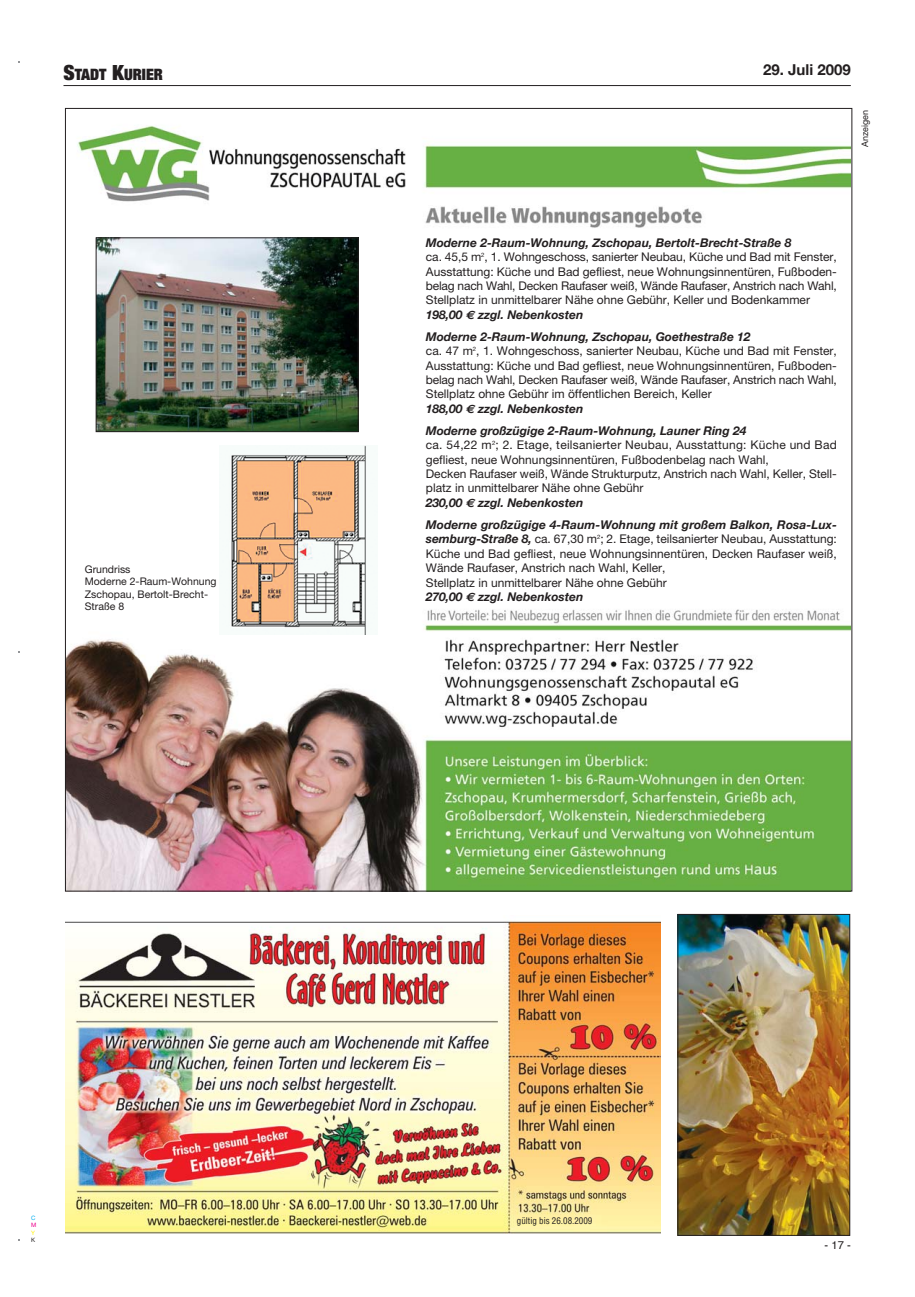
<style>
.page{position:relative;width:915px;height:1297px;background:#fff}
.page>*{position:absolute;margin:0;border:0;box-sizing:border-box;transform-origin:0 0}
.t1{font:900 expanded 15.75px "Helvetica Neue";color:#231f20}
.t2{font:700 15px "Helvetica Neue";color:#231f20}
.t3{font:12px/14.5px "Helvetica Neue";color:#231f20}
.t4{font:11.25px "Helvetica";color:#231f20}
.t5{font:10.5px/12.6px "Helvetica Neue";color:#231f20}
.t6{font:condensed 9px "Helvetica";color:#231f20}
.t7{font:9px "Helvetica Neue";color:#231f20}
.t8{font:6px "Helvetica Neue";color:#00adef}
.t9{font:6px "Helvetica Neue";color:#ec008c}
.t10{font:6px "Helvetica Neue";color:#fff200}
.t11{font:6px "Helvetica Neue";color:#231f20}
.s1{font-size:21px}
.s2{font-weight:700;font-style:italic}
.s3{font-family:"Euro Sans";font-weight:700;font-style:italic}
</style>
<div class="page">
<hr style="left:63px;top:85px;width:787px;height:1px;background:#231f20">
<img style="left:67px;top:125px;width:782px;height:764px">
<div style="left:85px;top:342px;width:288px;height:253px;background:#fff"></div>
<img style="left:98px;top:239px;width:258px;height:191px">
<div style="left:96px;top:237px;width:262px;height:195px;border:1px solid #231f20"></div>
<img style="left:219px;top:445px;width:158px;height:190px">
<img style="left:65px;top:921px;width:595px;height:313px">
<img style="left:679px;top:916px;width:168px;height:318px">
<div style="left:677px;top:914px;width:172px;height:322px;border:1px solid #231f20"></div>
<h1 class="t1" style="left:63px;top:68px;width:101px"><span class="s1">S</span>TADT <span class="s1">K</span>URIER</h1>
<p class="t2" style="left:763px;top:60px;width:89px">29. Juli 2009</p>
<p class="t7" style="left:861px;top:147px;width:38px;rotate:-90deg">Anzeigen</p>
<p class="t5" style="left:85px;top:563px;width:133px">Grundriss<br>Moderne 2-Raum-Wohnung<br>Zschopau, Bertolt-Brecht-<br>Straße 8</p>
<p class="t3" style="left:426px;top:236px;width:412px"><span class="s2">Moderne 2-Raum-Wohnung, Zschopau, Bertolt-Brecht-Straße 8<br></span>ca. 45,5 m<sup>2</sup>, 1. Wohngeschoss, sanierter Neubau, Küche und Bad mit Fenster, Ausstattung: Küche und Bad gefliest, neue Wohnungsinnentüren, Fußboden&shy;belag nach Wahl, Decken Raufaser weiß, Wände Raufaser, Anstrich nach Wahl, Stellplatz in unmittelbarer Nähe ohne Gebühr, Keller und Bodenkammer <span class="s2">198,00</span> <span class="s3">€</span> <span class="s2">zzgl. Nebenkosten</span></p>
<p class="t3" style="left:426px;top:330px;width:412px"><span class="s2">Moderne 2-Raum-Wohnung, Zschopau, Goethestraße 12<br></span>ca. 47 m<sup>2</sup>, 1. Wohngeschoss, sanierter Neubau, Küche und Bad mit Fenster, Ausstattung: Küche und Bad gefliest, neue Wohnungsinnentüren, Fußboden&shy;belag nach Wahl, Decken Raufaser weiß, Wände Raufaser, Anstrich nach Wahl, Stellplatz ohne Gebühr im öffentlichen Bereich, Keller<br><span class="s2">188,00</span> <span class="s3">€</span> <span class="s2">zzgl. Nebenkosten</span></p>
<p class="t3" style="left:426px;top:424px;width:412px"><span class="s2">Moderne großzügige 2-Raum-Wohnung, Launer Ring 24<br></span>ca. 54,22 m<sup>2</sup>; 2. Etage, teilsanierter Neubau, Ausstattung: Küche und Bad gefliest, neue Wohnungsinnentüren, Fußbodenbelag nach Wahl,<br>Decken Raufaser weiß, Wände Strukturputz, Anstrich nach Wahl, Keller, Stell&shy;platz in unmittelbarer Nähe ohne Gebühr<br><span class="s2">230,00</span> <span class="s3">€</span> <span class="s2">zzgl. Nebenkosten</span></p>
<p class="t3" style="left:426px;top:518px;width:412px"><span class="s2">Moderne großzügige 4-Raum-Wohnung mit großem Balkon, Rosa-Lux&shy;semburg-Straße 8,</span> ca. 67,30 m<sup>2</sup>; 2. Etage, teilsanierter Neubau, Ausstattung:<br>Küche und Bad gefliest, neue Wohnungsinnentüren, Decken Raufaser weiß, Wände Raufaser, Anstrich nach Wahl, Keller,<br>Stellplatz in unmittelbarer Nähe ohne Gebühr<br><span class="s2">270,00</span> <span class="s3">€</span> <span class="s2">zzgl. Nebenkosten</span></p>
<p class="t8" style="left:31px;top:1216px;width:6px">C</p>
<p class="t9" style="left:31px;top:1223px;width:7px">M</p>
<p class="t10" style="left:31px;top:1230px;width:5px">Y</p>
<p class="t11" style="left:31px;top:1237px;width:6px">K</p>
<p class="t6" style="left:516px;top:1218px;width:77px">gültig bis 26.08.2009</p>
<p class="t4" style="left:824px;top:1240px;width:28px">- 17 -</p>
</div>
